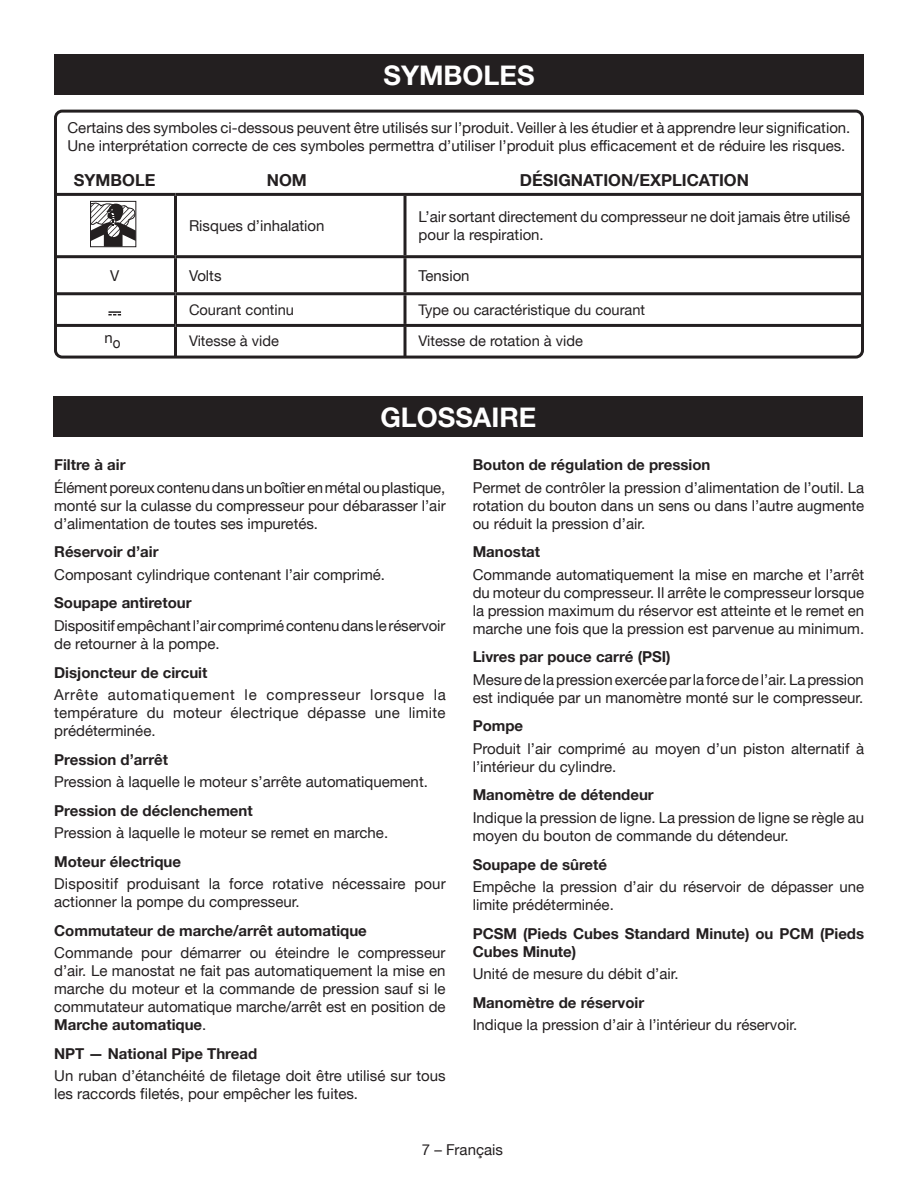
<style>
.page{position:relative;width:918px;height:1188px;background:#fff}
.page>*{position:absolute;margin:0;border:0;box-sizing:border-box;transform-origin:0 0}
.HEADING{font:700 27px "Helvetica Neue";color:#fff}
.t1{font:700 16.5px "Helvetica Neue";color:#231f20}
.Body_text{font:15px/18px "Helvetica Neue";color:#231f20}
.Body_text-2{font:700 15px/18px "Helvetica Neue";color:#231f20}
.Heading_2{font:700 15px "Helvetica Neue";color:#231f20}
.Body_text-3{font:14.7px "Helvetica Neue";color:#231f20}
.s1{font-weight:700}
</style>
<div class="page">
<div style="left:54px;top:110px;width:810px;height:249px;border:3px solid #231f20;border-radius:7px"></div>
<hr style="left:174px;top:196px;width:3px;height:59px;background:#231f20">
<hr style="left:405px;top:193px;width:459px;height:3px;background:#231f20">
<hr style="left:174px;top:258px;width:3px;height:34px;background:#231f20">
<hr style="left:405px;top:255px;width:459px;height:3px;background:#231f20">
<hr style="left:174px;top:295px;width:3px;height:29px;background:#231f20">
<hr style="left:405px;top:292px;width:459px;height:3px;background:#231f20">
<hr style="left:174px;top:327px;width:3px;height:29px;background:#231f20">
<hr style="left:405px;top:324px;width:459px;height:3px;background:#231f20">
<hr style="left:54px;top:193px;width:122px;height:3px;background:#231f20">
<hr style="left:176px;top:193px;width:229px;height:3px;background:#231f20">
<hr style="left:54px;top:255px;width:122px;height:3px;background:#231f20">
<hr style="left:176px;top:255px;width:229px;height:3px;background:#231f20">
<hr style="left:54px;top:292px;width:122px;height:3px;background:#231f20">
<hr style="left:176px;top:292px;width:229px;height:3px;background:#231f20">
<hr style="left:54px;top:324px;width:122px;height:3px;background:#231f20">
<hr style="left:176px;top:324px;width:229px;height:3px;background:#231f20">
<hr style="left:404px;top:258px;width:2px;height:34px;background:#231f20">
<hr style="left:404px;top:196px;width:2px;height:59px;background:#231f20">
<hr style="left:404px;top:295px;width:2px;height:29px;background:#231f20">
<hr style="left:404px;top:327px;width:2px;height:29px;background:#231f20">
<svg style="left:90px;top:201px;width:46px;height:46px"></svg>
<svg style="left:108px;top:311px;width:13px;height:4px"></svg>
<div style="left:54px;top:54px;width:810px;height:40px;background:#231f20"></div>
<div style="left:53px;top:396px;width:810px;height:41px;background:#231f20"></div>
<p class="HEADING" style="left:383px;top:58px;width:153px">SYMBOLES</p>
<p class="Body_text" style="left:68px;top:118px;width:784px">Certains des symboles ci-dessous peuvent être utilisés sur l’produit. Veiller à les étudier et à apprendre leur signification.<br>Une interprétation correcte de ces symboles permettra d’utiliser l’produit plus efficacement et de réduire les risques.</p>
<p class="t1" style="left:74px;top:170px;width:83px">SYMBOLE</p>
<p class="t1" style="left:267px;top:170px;width:42px">NOM</p>
<p class="t1" style="left:520px;top:170px;width:231px">DÉSIGNATION/EXPLICATION</p>
<p class="Body_text" style="left:189px;top:217px;width:137px">Risques d’inhalation</p>
<p class="Body_text" style="left:418px;top:208px;width:433px">L’air sortant directement du compresseur ne doit jamais être utilisé pour la respiration.</p>
<p class="Body_text" style="left:110px;top:267px;width:11px">V</p>
<p class="Body_text" style="left:189px;top:267px;width:34px">Volts</p>
<p class="Body_text" style="left:418px;top:267px;width:53px">Tension</p>
<p class="Body_text-3" style="left:189px;top:301px;width:107px">Courant continu</p>
<p class="Body_text-3" style="left:418px;top:301px;width:228px">Type ou caractéristique du courant</p>
<p class="Body_text" style="left:105px;top:331px;width:18px">no</p>
<p class="Body_text-3" style="left:189px;top:333px;width:91px">Vitesse à vide</p>
<p class="Body_text-3" style="left:418px;top:333px;width:166px">Vitesse de rotation à vide</p>
<p class="HEADING" style="left:380px;top:401px;width:158px">GLOSSAIRE</p>
<p class="Body_text-2" style="left:54px;top:456px;width:73px">Filtre à air</p>
<p class="Body_text" style="left:54px;top:478px;width:393px;text-align:justify">Élément poreux contenu dans un boîtier en métal ou plastique, monté sur la culasse du compresseur pour débarasser l’air d’alimentation de toutes ses impuretés.</p>
<p class="Body_text-2" style="left:54px;top:543px;width:106px">Réservoir d’air</p>
<p class="Body_text" style="left:54px;top:565px;width:332px">Composant cylindrique contenant l’air comprimé.</p>
<p class="Body_text-2" style="left:54px;top:594px;width:139px">Soupape antiretour</p>
<p class="Body_text" style="left:54px;top:616px;width:393px">Dispositif empêchant l’air comprimé contenu dans le réservoir de retourner à la pompe.</p>
<p class="Body_text-2" style="left:54px;top:663px;width:155px">Disjoncteur de circuit</p>
<p class="Body_text" style="left:54px;top:686px;width:393px;text-align:justify">Arrête automatiquement le compresseur lorsque la température du moteur électrique dépasse une limite prédéterminée.</p>
<p class="Body_text-2" style="left:54px;top:750px;width:115px">Pression d’arrêt</p>
<p class="Body_text" style="left:54px;top:773px;width:375px">Pression à laquelle le moteur s’arrête automatiquement.</p>
<p class="Body_text-2" style="left:54px;top:801px;width:200px">Pression de déclenchement</p>
<p class="Body_text" style="left:54px;top:824px;width:335px">Pression à laquelle le moteur se remet en marche.</p>
<p class="Body_text-2" style="left:54px;top:852px;width:128px">Moteur électrique</p>
<p class="Body_text" style="left:54px;top:875px;width:393px">Dispositif produisant la force rotative nécessaire pour actionner la pompe du compresseur.</p>
<p class="Body_text-2" style="left:54px;top:921px;width:314px">Commutateur de marche/arrêt automatique</p>
<p class="Body_text" style="left:54px;top:944px;width:393px;text-align:justify">Commande pour démarrer ou éteindre le compresseur d’air. Le manostat ne fait pas automatiquement la mise en marche du moteur et la commande de pression sauf si le commutateur automatique marche/arrêt est en position de <span class="s1">Marche automatique</span>.</p>
<p class="Heading_2" style="left:54px;top:1044px;width:204px">NPT — National Pipe Thread</p>
<p class="Body_text" style="left:54px;top:1067px;width:393px">Un ruban d’étanchéité de filetage doit être utilisé sur tous les raccords filetés, pour empêcher les fuites.</p>
<p class="Body_text-2" style="left:473px;top:455px;width:239px">Bouton de régulation de pression</p>
<p class="Body_text" style="left:473px;top:478px;width:393px;text-align:justify">Permet de contrôler la pression d’alimentation de l’outil. La rotation du bouton dans un sens ou dans l’autre augmente ou réduit la pression d’air.</p>
<p class="Body_text-2" style="left:473px;top:543px;width:69px">Manostat</p>
<p class="Body_text" style="left:473px;top:565px;width:393px;text-align:justify">Commande automatiquement la mise en marche et l’arrêt du moteur du compresseur. Il arrête le compresseur lorsque la pression maximum du réservor est atteinte et le remet en marche une fois que la pression est parvenue au minimum.</p>
<p class="Body_text-2" style="left:473px;top:648px;width:200px">Livres par pouce carré (PSI)</p>
<p class="Body_text" style="left:473px;top:670px;width:393px">Mesure de la pression exercée par la force de l’air. La pression est indiquée par un manomètre monté sur le compresseur.</p>
<p class="Body_text-2" style="left:473px;top:717px;width:52px">Pompe</p>
<p class="Body_text" style="left:473px;top:739px;width:393px">Produit l’air comprimé au moyen d’un piston alternatif à l’intérieur du cylindre.</p>
<p class="Body_text-2" style="left:473px;top:786px;width:183px">Manomètre de détendeur</p>
<p class="Body_text" style="left:473px;top:808px;width:393px">Indique la pression de ligne. La pression de ligne se règle au moyen du bouton de commande du détendeur.</p>
<p class="Body_text-2" style="left:473px;top:855px;width:136px">Soupape de sûreté</p>
<p class="Body_text" style="left:473px;top:878px;width:393px">Empêche la pression d’air du réservoir de dépasser une limite prédéterminée.</p>
<p class="Body_text-2" style="left:473px;top:924px;width:393px">PCSM (Pieds Cubes Standard Minute) ou PCM (Pieds<br>Cubes Minute)</p>
<p class="Body_text" style="left:473px;top:965px;width:207px">Unité de mesure du débit d’air.</p>
<p class="Body_text-2" style="left:473px;top:993px;width:173px">Manomètre de réservoir</p>
<p class="Body_text" style="left:473px;top:1016px;width:326px">Indique la pression d’air à l’intérieur du réservoir.</p>
<p class="Body_text" style="left:422px;top:1140px;width:83px">7 – Français</p>
</div>
